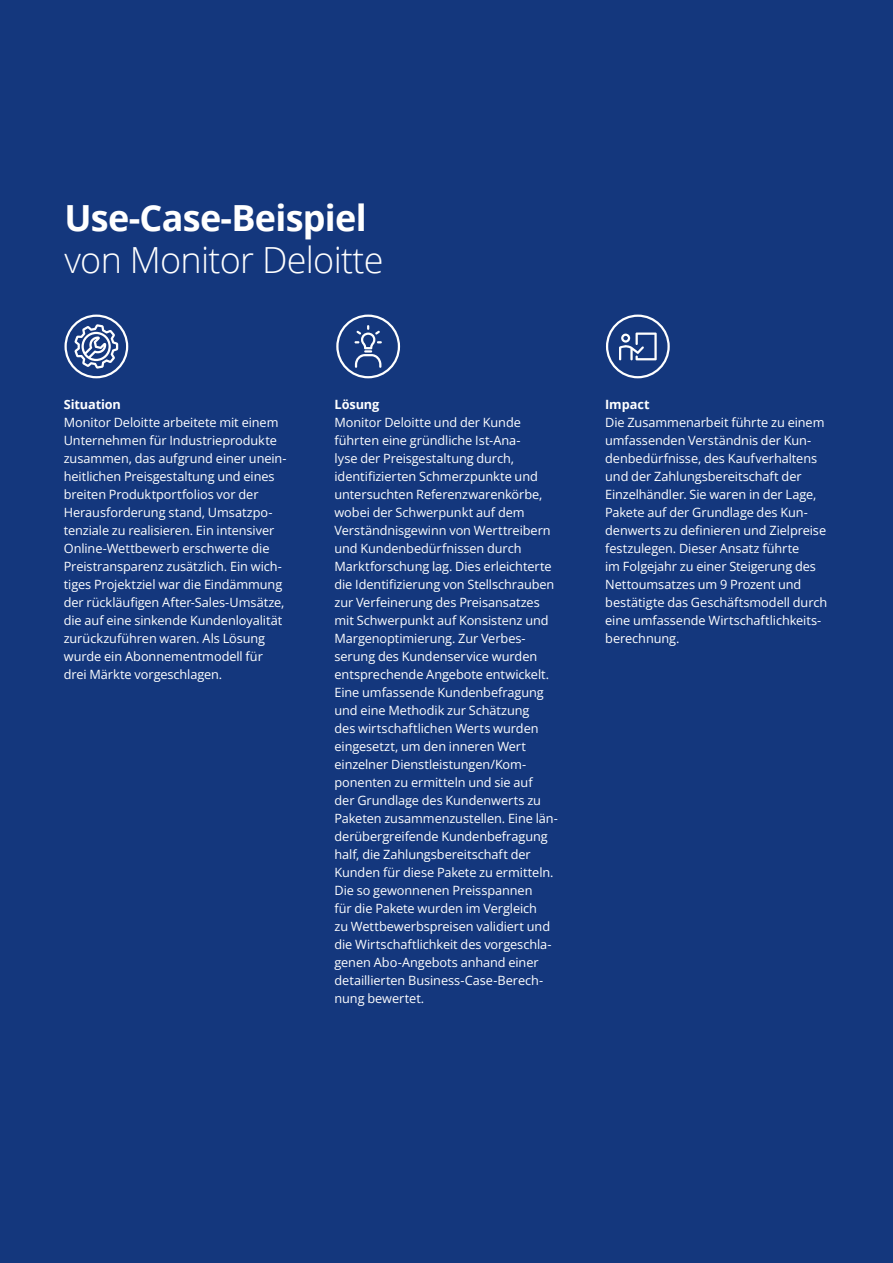
<style>
.page{position:relative;width:893px;height:1263px;background:#14377d}
.page>*{position:absolute;margin:0;border:0;box-sizing:border-box;transform-origin:0 0}
.t1{font:300 36px "Open Sans";letter-spacing:-.02em;color:#fff}
.t2{font:700 36px "Open Sans";letter-spacing:-.02em;color:#fff}
.t3{font:12.75px/18px "Open Sans";letter-spacing:-.005em;color:#fff}
.t4{font:700 12.75px "Open Sans";letter-spacing:-.01em;color:#fff}
</style>
<div class="page">
<svg style="left:64px;top:315px;width:64px;height:63px"></svg>
<svg style="left:336px;top:315px;width:64px;height:63px"></svg>
<svg style="left:606px;top:315px;width:64px;height:63px"></svg>
<h1 class="t2" style="left:64px;top:193px;width:304px">Use-Case-Beispiel</h1>
<h1 class="t1" style="left:64px;top:236px;width:321px">von Monitor Deloitte</h1>
<p class="t4" style="left:64px;top:395px;width:59px">Situation</p>
<p class="t3" style="left:64px;top:413px;width:224px">Monitor Deloitte arbeitete mit einem Unternehmen für Industrieprodukte zusammen, das aufgrund einer unein&shy;heitlichen Preisgestaltung und eines breiten Produktportfolios vor der Herausforderung stand, Umsatzpo&shy;tenziale zu realisieren. Ein intensiver Online-Wettbewerb erschwerte die Preistransparenz zusätzlich. Ein wich&shy;tiges Projektziel war die Eindämmung der rückläufigen After-Sales-Umsätze, die auf eine sinkende Kundenloyalität zurückzuführen waren. Als Lösung wurde ein Abonnementmodell für drei Märkte vorgeschlagen.</p>
<p class="t4" style="left:334px;top:395px;width:46px">Lösung</p>
<p class="t3" style="left:334px;top:413px;width:225px">Monitor Deloitte und der Kunde führten eine gründliche Ist-Ana-<br>lyse der Preisgestaltung durch, identifizierten Schmerzpunkte und untersuchten Referenzwarenkörbe, wobei der Schwerpunkt auf dem Verständnisgewinn von Werttreibern und Kundenbedürfnissen durch Marktforschung lag. Dies erleichterte die Identifizierung von Stellschrauben zur Verfeinerung des Preisansatzes mit Schwerpunkt auf Konsistenz und Margenoptimierung. Zur Verbes&shy;serung des Kundenservice wurden entsprechende Angebote entwickelt.<br>Eine umfassende Kundenbefragung und eine Methodik zur Schätzung<br>des wirtschaftlichen Werts wurden eingesetzt, um den inneren Wert einzelner Dienstleistungen/Kom&shy;ponenten zu ermitteln und sie auf<br>der Grundlage des Kundenwerts zu Paketen zusammenzustellen. Eine län&shy;derübergreifende Kundenbefragung half, die Zahlungsbereitschaft der Kunden für diese Pakete zu ermitteln.<br>Die so gewonnenen Preisspannen<br>für die Pakete wurden im Vergleich<br>zu Wettbewerbspreisen validiert und die Wirtschaftlichkeit des vorgeschla&shy;genen Abo-Angebots anhand einer detaillierten Business-Case-Berech&shy;nung bewertet.</p>
<p class="t4" style="left:605px;top:395px;width:46px">Impact</p>
<p class="t3" style="left:605px;top:413px;width:223px">Die Zusammenarbeit führte zu einem umfassenden Verständnis der Kun&shy;denbedürfnisse, des Kaufverhaltens und der Zahlungsbereitschaft der Einzelhändler. Sie waren in der Lage, Pakete auf der Grundlage des Kun&shy;denwerts zu definieren und Zielpreise festzulegen. Dieser Ansatz führte<br>im Folgejahr zu einer Steigerung des Nettoumsatzes um 9 Prozent und bestätigte das Geschäftsmodell durch eine umfassende Wirtschaftlichkeits&shy;berechnung.</p>
</div>
